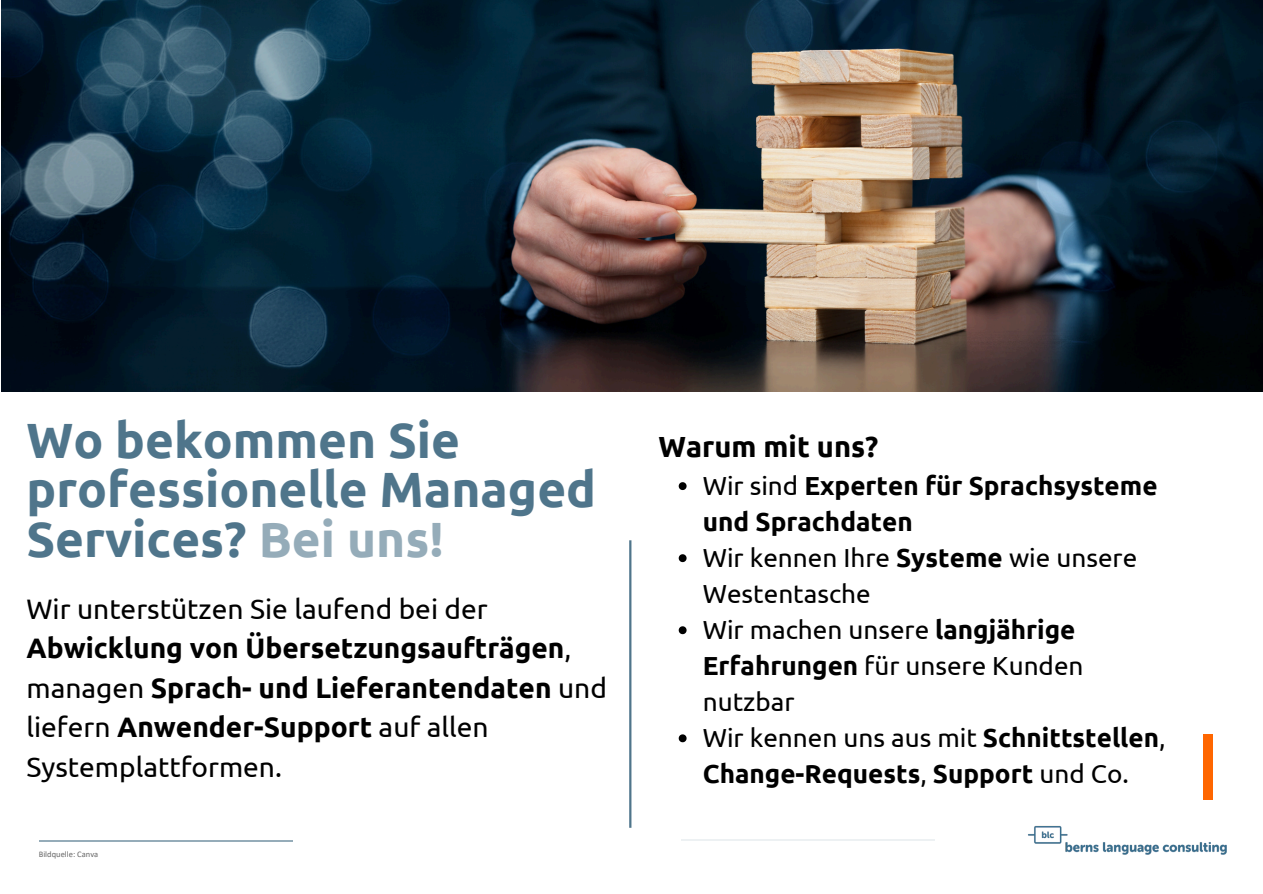
<style>
.page{position:relative;width:1263px;height:894px;background:#fff}
.page>*{position:absolute;margin:0;border:0;box-sizing:border-box;transform-origin:0 0}
.t1{font:700 49.5px/49.5px "Ubuntu";color:#4f758b}
.t2{font:700 29.1px "Ubuntu";color:#000}
.t3{font:700 28.2px/39.3px "Ubuntu";color:#000}
.t4{font:700 26.1px/36px "Ubuntu";color:#000}
.t5{font:26.1px/36px "Ubuntu";color:#000}
.t6{font:8.55px "Calibri";color:#676767}
.s1{color:#95acb9}
.s2{font-weight:400}
.s3{font-weight:700}
</style>
<div class="page">
<img style="left:1028px;top:825px;width:199px;height:30px">
<hr style="left:681px;top:839px;width:254px;height:1px;background:#edf1f3">
<hr style="left:629px;top:540px;width:2px;height:287px;background:#4f758b">
<img style="left:1204px;top:734px;width:9px;height:65px">
<img style="left:1px;top:0;width:1262px;height:391px">
<svg style="left:679px;top:482px;width:8px;height:8px"></svg>
<svg style="left:679px;top:554px;width:8px;height:8px"></svg>
<svg style="left:679px;top:626px;width:8px;height:8px"></svg>
<svg style="left:679px;top:734px;width:8px;height:8px"></svg>
<hr style="left:39px;top:840px;width:254px;height:1px;background:#95acb9">
<p class="t1" style="left:26px;top:414px;width:571px">Wo bekommen Sie professionelle Managed<br>Services? <span class="s1">Bei uns!</span></p>
<p class="t3" style="left:26px;top:588px;width:582px"><span class="s2">Wir unterstützen Sie laufend bei der </span>Abwicklung von Übersetzungsaufträgen<span class="s2">, managen</span> Sprach- und Lieferantendaten <span class="s2">und liefern</span> Anwender-Support <span class="s2">auf allen Systemplattformen.</span></p>
<p class="t6" style="left:39px;top:850px;width:61px">Bildquelle: Canva</p>
<p class="t2" style="left:658px;top:430px;width:222px">Warum mit uns?</p>
<h2 class="t4" style="left:703px;top:466px;width:456px"><span class="s2">Wir sind</span> Experten für Sprachsysteme und Sprachdaten</h2>
<p class="t5" style="left:703px;top:538px;width:436px">Wir kennen Ihre <span class="s3">Systeme</span> wie unsere<br>Westentasche</p>
<p class="t5" style="left:703px;top:610px;width:382px">Wir machen unsere <span class="s3">langjährige<br>Erfahrungen</span> für unsere Kunden nutzbar</p>
<p class="t4" style="left:703px;top:718px;width:464px"><span class="s2">Wir kennen uns aus mit</span> Schnittstellen<span class="s2">,<br></span>Change-Requests<span class="s2">,</span> Support <span class="s2">und Co.</span></p>
</div>
